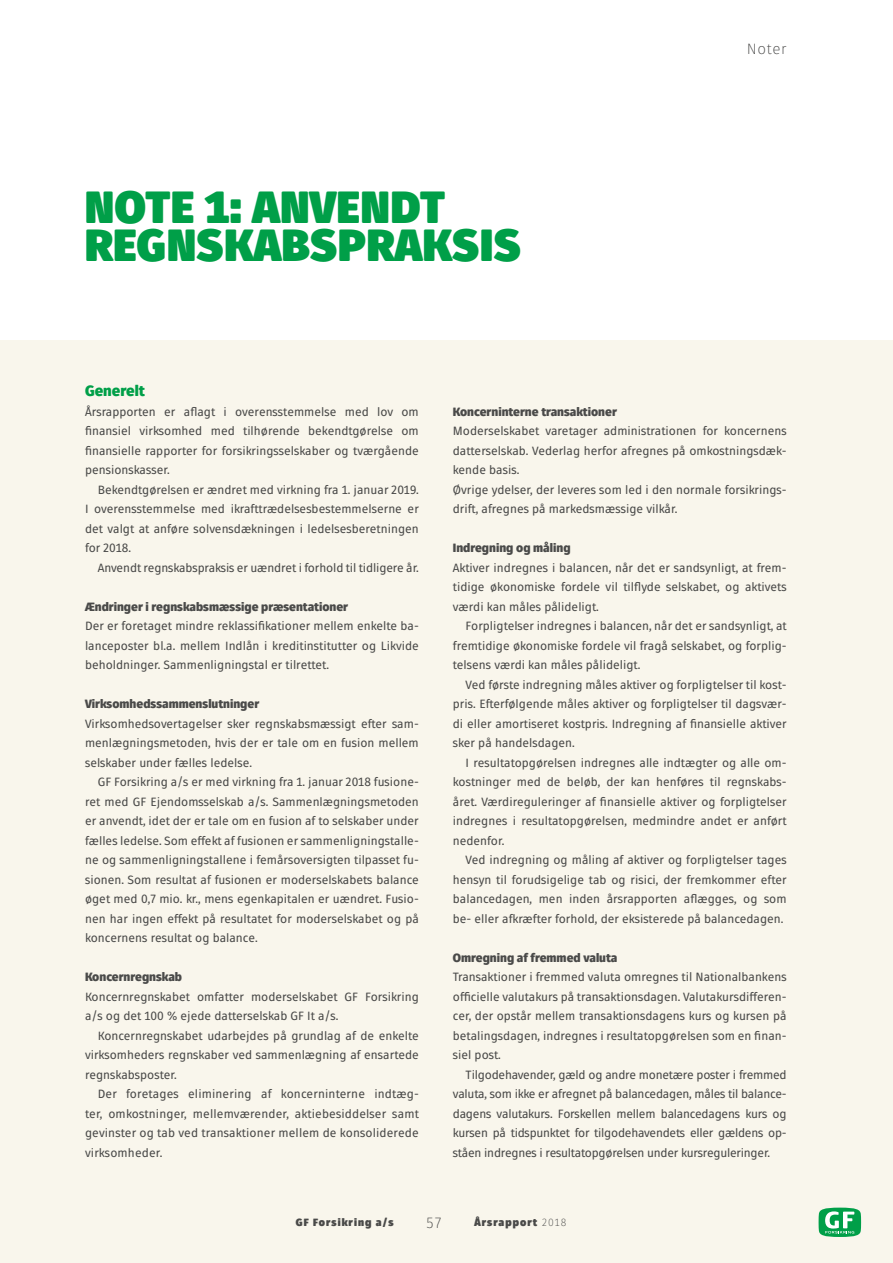
<style>
.page{position:relative;width:893px;height:1263px;background:#fff}
.page>*{position:absolute;margin:0;border:0;box-sizing:border-box;transform-origin:0 0}
.t1{font:900 45px/37.5px "Fuse V.2 Display";letter-spacing:.02em;color:#009f48}
.t2{font:900 15px "Fuse V.2 Display";color:#009f48}
.t3{font:300 15px "Fuse V.2 Display";letter-spacing:.05em;color:#4a4a49}
.t4{font:12px/19.5px "Fuse V.2 Display";color:#4a4a49;text-align:justify}
.t5{font:12px/19.5px "Fuse V.2 Display";letter-spacing:-.02em;color:#4a4a49}
.t6{font:900 12px "Fuse V.2 Display";color:#4a4a49}
.t7{font:900 10.5px "Fuse V.2 Display";letter-spacing:.1em;color:#4a4a49}
.s1{font-weight:300}
</style>
<div class="page">
<div style="left:0;top:340px;width:893px;height:923px;background:#f9f6ec"></div>
<svg style="left:819px;top:1207px;width:42px;height:30px"></svg>
<h1 class="t1" style="left:85px;top:188px;width:437px">NOTE 1: ANVENDT<br>REGNSKABSPRAKSIS</h1>
<p class="t3" style="left:747px;top:40px;width:41px">Noter</p>
<p class="t2" style="left:85px;top:381px;width:61px">Generelt</p>
<p class="t4" style="left:85px;top:402px;width:335px">Årsrapporten er aflagt i overensstemmelse med lov om finansiel virksomhed med tilhørende bekendtgørelse om finansielle rapporter for forsikringsselskaber og tværgående pensionskasser.</p>
<p class="t4" style="left:85px;top:480px;width:335px;text-indent:13px">Bekendtgørelsen er ændret med virkning fra 1. januar 2019.<br>I overensstemmelse med ikrafttrædelsesbestemmelserne er det valgt at anføre solvensdækningen i ledelsesberetningen for 2018.</p>
<p class="t4" style="left:98px;top:558px;width:323px">Anvendt regnskabspraksis er uændret i forhold til tidligere år.</p>
<p class="t6" style="left:85px;top:598px;width:265px">Ændringer i regnskabsmæssige præsentationer</p>
<p class="t4" style="left:85px;top:616px;width:335px">Der er foretaget mindre reklassifikationer mellem enkelte ba&shy;lanceposter bl.a. mellem Indlån i kreditinstitutter og Likvide beholdninger. Sammenligningstal er tilrettet.</p>
<p class="t6" style="left:85px;top:696px;width:176px">Virksomhedssammenslutninger</p>
<p class="t4" style="left:85px;top:714px;width:335px">Virksomhedsovertagelser sker regnskabsmæssigt efter sam&shy;menlægningsmetoden, hvis der er tale om en fusion mellem selskaber under fælles ledelse.</p>
<p class="t4" style="left:85px;top:772px;width:335px;text-indent:13px">GF Forsikring a/s er med virkning fra 1. januar 2018 fusione&shy;ret med GF Ejendomsselskab a/s. Sammenlægningsmetoden er anvendt, idet der er tale om en fusion af to selskaber under fælles ledelse. Som effekt af fusionen er sammenligningstalle&shy;ne og sammenligningstallene i femårsoversigten tilpasset fu&shy;sionen. Som resultat af fusionen er moderselskabets balance øget med 0,7 mio. kr., mens egenkapitalen er uændret. Fusio&shy;nen har ingen effekt på resultatet for moderselskabet og på koncernens resultat og balance.</p>
<p class="t6" style="left:85px;top:969px;width:99px">Koncernregnskab</p>
<p class="t4" style="left:85px;top:987px;width:335px">Koncernregnskabet omfatter moderselskabet GF Forsikring a/s og det 100 % ejede datterselskab GF It a/s.</p>
<p class="t4" style="left:85px;top:1026px;width:335px;text-indent:13px">Koncernregnskabet udarbejdes på grundlag af de enkelte virksomheders regnskaber ved sammenlægning af ensartede regnskabsposter.</p>
<p class="t4" style="left:85px;top:1084px;width:335px;text-indent:13px">Der foretages eliminering af koncerninterne indtæg&shy;ter, omkostninger, mellemværender, aktiebesiddelser samt gevinster og tab ved transaktioner mellem de konsoliderede virksomheder.</p>
<p class="t6" style="left:453px;top:403px;width:166px">Koncerninterne transaktioner</p>
<p class="t4" style="left:453px;top:421px;width:335px;text-align:left">Moderselskabet varetager administrationen for koncernens datterselskab. Vederlag herfor afregnes på omkostningsdæk&shy;kende basis.<br>Øvrige ydelser, der leveres som led i den normale forsikrings&shy;drift, afregnes på markedsmæssige vilkår.</p>
<p class="t6" style="left:453px;top:540px;width:119px">Indregning og måling</p>
<p class="t4" style="left:453px;top:558px;width:335px">Aktiver indregnes i balancen, når det er sandsynligt, at frem&shy;tidige økonomiske fordele vil tilflyde selskabet, og aktivets værdi kan måles pålideligt.</p>
<p class="t4" style="left:453px;top:616px;width:335px;text-indent:13px">Forpligtelser indregnes i balancen, når det er sandsynligt, at fremtidige økonomiske fordele vil fragå selskabet, og forplig&shy;telsens værdi kan måles pålideligt.</p>
<p class="t4" style="left:453px;top:675px;width:335px;text-indent:13px">Ved første indregning måles aktiver og forpligtelser til kost&shy;pris. Efterfølgende måles aktiver og forpligtelser til dagsvær&shy;di eller amortiseret kostpris. Indregning af finansielle aktiver sker på handelsdagen.</p>
<p class="t4" style="left:453px;top:753px;width:335px;text-indent:13px">I resultatopgørelsen indregnes alle indtægter og alle om&shy;kostninger med de beløb, der kan henføres til regnskabs&shy;året. Værdireguleringer af finansielle aktiver og forpligtelser indregnes i resultatopgørelsen, medmindre andet er anført nedenfor.</p>
<p class="t4" style="left:453px;top:850px;width:335px;text-indent:13px">Ved indregning og måling af aktiver og forpligtelser tages hensyn til forudsigelige tab og risici, der fremkommer efter balancedagen, men inden årsrapporten aflægges, og som be- eller afkræfter forhold, der eksisterede på balancedagen.</p>
<p class="t6" style="left:453px;top:949px;width:166px">Omregning af fremmed valuta</p>
<p class="t4" style="left:453px;top:967px;width:335px">Transaktioner i fremmed valuta omregnes til Nationalbankens officielle valutakurs på transaktionsdagen. Valutakursdifferen&shy;cer, der opstår mellem transaktionsdagens kurs og kursen på betalingsdagen, indregnes i resultatopgørelsen som en finan&shy;siel post.</p>
<p class="t5" style="left:453px;top:1065px;width:335px;text-indent:13px">Tilgodehavender, gæld og andre monetære poster i fremmed valuta, som ikke er afregnet på balancedagen, måles til balance&shy;dagens valutakurs. Forskellen mellem balancedagens kurs og kursen på tidspunktet for tilgodehavendets eller gældens op&shy;ståen indregnes i resultatopgørelsen under kursreguleringer.</p>
<p class="t7" style="left:296px;top:1215px;width:99px">GF Forsikring a/s</p>
<p class="t3" style="left:426px;top:1214px;width:17px">57</p>
<p class="t7" style="left:475px;top:1215px;width:93px">Årsrapport <span class="s1">2018</span></p>
</div>
